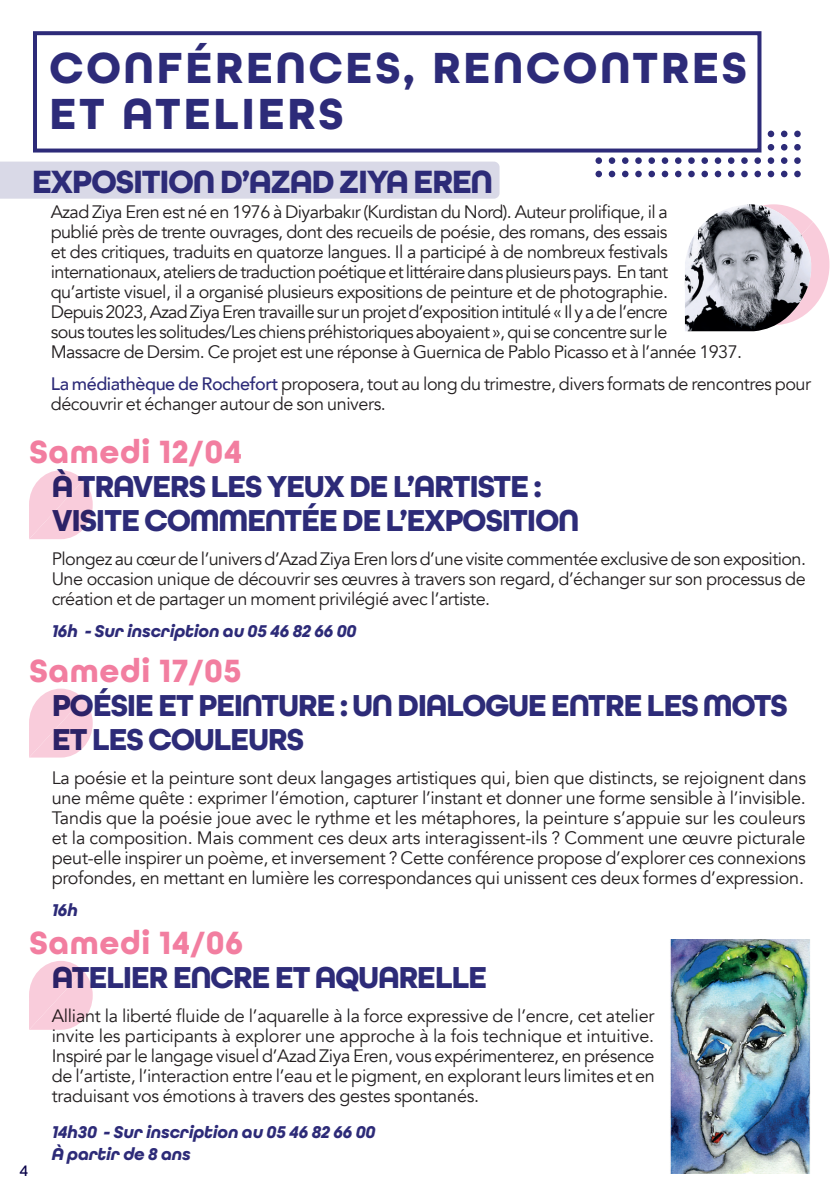
<style>
.page{position:relative;width:840px;height:1191px;background:#fff}
.page>*{position:absolute;margin:0;border:0;box-sizing:border-box;transform-origin:0 0}
.t1{font:700 46px/46px "All Round Gothic";letter-spacing:.05em;color:#2d2b79}
.t2{font:700 34px "All Round Gothic";letter-spacing:.015em;color:#f27ea0}
.t3{font:700 34px "All Round Gothic";letter-spacing:-.045em;color:#2d2b78}
.t4{font:700 32px/34px "All Round Gothic";letter-spacing:-.045em;color:#2d2b78}
.t5{font:18px/20px "Avenir";letter-spacing:-.035em;color:#231f20;text-align:justify}
.t6{font:italic 700 18px/22px "All Round Gothic";letter-spacing:-.015em;color:#2d2b78}
.t7{font:500 16px "All Round Gothic";color:#0a034a}
.s1{font-weight:500;color:#2d2b78}
</style>
<div class="page">
<div style="left:0;top:162px;width:499px;height:37px;background:#d9d9e7"></div>
<svg style="left:767px;top:131px;width:6px;height:6px"></svg>
<div style="left:780px;top:131px;width:7px;height:6px;background:#2d2b78;border-radius:50%"></div>
<svg style="left:793px;top:131px;width:7px;height:6px"></svg>
<div style="left:767px;top:144px;width:6px;height:7px;background:#2d2b78;border-radius:50%"></div>
<svg style="left:780px;top:144px;width:7px;height:7px"></svg>
<svg style="left:793px;top:144px;width:7px;height:7px"></svg>
<div style="left:595px;top:157px;width:6px;height:7px;background:#2d2b78;border-radius:50%"></div>
<div style="left:608px;top:157px;width:7px;height:7px;background:#2d2b78;border-radius:50%"></div>
<svg style="left:621px;top:157px;width:7px;height:7px"></svg>
<div style="left:635px;top:157px;width:6px;height:7px;background:#2d2b78;border-radius:50%"></div>
<div style="left:648px;top:157px;width:6px;height:7px;background:#2d2b78;border-radius:50%"></div>
<div style="left:661px;top:157px;width:7px;height:7px;background:#2d2b78;border-radius:50%"></div>
<svg style="left:674px;top:157px;width:7px;height:7px"></svg>
<svg style="left:687px;top:157px;width:7px;height:7px"></svg>
<div style="left:701px;top:157px;width:6px;height:7px;background:#2d2b78;border-radius:50%"></div>
<div style="left:714px;top:157px;width:6px;height:7px;background:#2d2b78;border-radius:50%"></div>
<svg style="left:727px;top:157px;width:7px;height:7px"></svg>
<svg style="left:740px;top:157px;width:7px;height:7px"></svg>
<div style="left:754px;top:157px;width:6px;height:7px;background:#2d2b78;border-radius:50%"></div>
<div style="left:767px;top:157px;width:6px;height:7px;background:#2d2b78;border-radius:50%"></div>
<svg style="left:780px;top:157px;width:7px;height:7px"></svg>
<svg style="left:793px;top:157px;width:7px;height:7px"></svg>
<svg style="left:595px;top:171px;width:6px;height:6px"></svg>
<div style="left:608px;top:171px;width:7px;height:6px;background:#2d2b78;border-radius:50%"></div>
<div style="left:621px;top:171px;width:7px;height:6px;background:#2d2b78;border-radius:50%"></div>
<svg style="left:635px;top:171px;width:6px;height:6px"></svg>
<svg style="left:648px;top:171px;width:6px;height:6px"></svg>
<div style="left:661px;top:171px;width:7px;height:6px;background:#2d2b78;border-radius:50%"></div>
<div style="left:674px;top:171px;width:7px;height:6px;background:#2d2b78;border-radius:50%"></div>
<svg style="left:687px;top:171px;width:7px;height:6px"></svg>
<svg style="left:701px;top:171px;width:6px;height:6px"></svg>
<svg style="left:714px;top:171px;width:6px;height:6px"></svg>
<div style="left:727px;top:171px;width:7px;height:6px;background:#2d2b78;border-radius:50%"></div>
<svg style="left:740px;top:171px;width:7px;height:6px"></svg>
<svg style="left:754px;top:171px;width:6px;height:6px"></svg>
<svg style="left:767px;top:171px;width:6px;height:6px"></svg>
<div style="left:780px;top:171px;width:7px;height:6px;background:#2d2b78;border-radius:50%"></div>
<svg style="left:793px;top:171px;width:7px;height:6px"></svg>
<div style="left:33px;top:31px;width:728px;height:121px;background:#fff;border:4px solid #2d2b79"></div>
<svg style="left:29px;top:470px;width:64px;height:69px"></svg>
<svg style="left:29px;top:688px;width:64px;height:69px"></svg>
<svg style="left:29px;top:961px;width:64px;height:68px"></svg>
<svg style="left:812px;top:221px;width:17px;height:87px"></svg>
<img style="left:684px;top:204px;width:128px;height:127px">
<img style="left:670px;top:939px;width:140px;height:235px">
<h1 class="t1" style="left:49px;top:45px;width:699px">CONFÉRENCES, RENCONTRES<br>ET ATELIERS</h1>
<h2 class="t3" style="left:32px;top:162px;width:462px">EXPOSITION D’AZAD ZIYA EREN</h2>
<p class="t5" style="left:51px;top:202px;width:692px;text-align:left">Azad Ziya Eren est né en 1976 à Diyarbakır (Kurdistan du Nord). Auteur prolifique, il a<br>publié près de trente ouvrages, dont des recueils de poésie, des romans, des essais<br>et des critiques, traduits en quatorze langues. Il a participé à de nombreux festivals internationaux, ateliers de traduction poétique et littéraire dans plusieurs pays. En tant qu’artiste visuel, il a organisé plusieurs expositions de peinture et de photographie.<br>Depuis 2023, Azad Ziya Eren travaille sur un projet d’exposition intitulé « Il y a de l’encre<br>sous toutes les solitudes/Les chiens préhistoriques aboyaient », qui se concentre sur le Massacre de Dersim. Ce projet est une réponse à Guernica de Pablo Picasso et à l’année 1937.</p>
<p class="t5" style="left:51px;top:374px;width:761px"><span class="s1">La médiathèque de Rochefort</span> proposera, tout au long du trimestre, divers formats de rencontres pour découvrir et échanger autour de son univers.</p>
<h2 class="t2" style="left:29px;top:431px;width:214px">Samedi 12/04</h2>
<h3 class="t4" style="left:52px;top:470px;width:529px">À TRAVERS LES YEUX DE L’ARTISTE :<br>VISITE COMMENTÉE DE L’EXPOSITION</h3>
<p class="t5" style="left:52px;top:549px;width:755px">Plongez au cœur de l’univers d’Azad Ziya Eren lors d’une visite commentée exclusive de son exposition.<br>Une occasion unique de découvrir ses œuvres à travers son regard, d’échanger sur son processus de création et de partager un moment privilégié avec l’artiste.</p>
<p class="t6" style="left:52px;top:620px;width:306px">16h - Sur inscription au 05 46 82 66 00</p>
<h2 class="t2" style="left:29px;top:650px;width:214px">Samedi 17/05</h2>
<h3 class="t4" style="left:52px;top:688px;width:737px">POÉSIE ET PEINTURE : UN DIALOGUE ENTRE LES MOTS<br>ET LES COULEURS</h3>
<p class="t5" style="left:52px;top:767px;width:755px">La poésie et la peinture sont deux langages artistiques qui, bien que distincts, se rejoignent dans une même quête : exprimer l’émotion, capturer l’instant et donner une forme sensible à l’invisible.<br>Tandis que la poésie joue avec le rythme et les métaphores, la peinture s’appuie sur les couleurs et la composition. Mais comment ces deux arts interagissent-ils ? Comment une œuvre picturale peut-elle inspirer un poème, et inversement ? Cette conférence propose d’explorer ces connexions profondes, en mettant en lumière les correspondances qui unissent ces deux formes d’expression.</p>
<p class="t6" style="left:52px;top:898px;width:28px">16h</p>
<h2 class="t2" style="left:29px;top:922px;width:216px">Samedi 14/06</h2>
<h3 class="t4" style="left:52px;top:960px;width:436px">ATELIER ENCRE ET AQUARELLE</h3>
<p class="t5" style="left:52px;top:1006px;width:604px">Alliant la liberté fluide de l’aquarelle à la force expressive de l’encre, cet atelier invite les participants à explorer une approche à la fois technique et intuitive.<br>Inspiré par le langage visuel d’Azad Ziya Eren, vous expérimenterez, en présence de l’artiste, l’interaction entre l’eau et le pigment, en explorant leurs limites et en traduisant vos émotions à travers des gestes spontanés.</p>
<p class="t6" style="left:52px;top:1121px;width:325px">14h30 - Sur inscription au 05 46 82 66 00<br>À partir de 8 ans</p>
<p class="t7" style="left:19px;top:1161px;width:10px">4</p>
</div>
